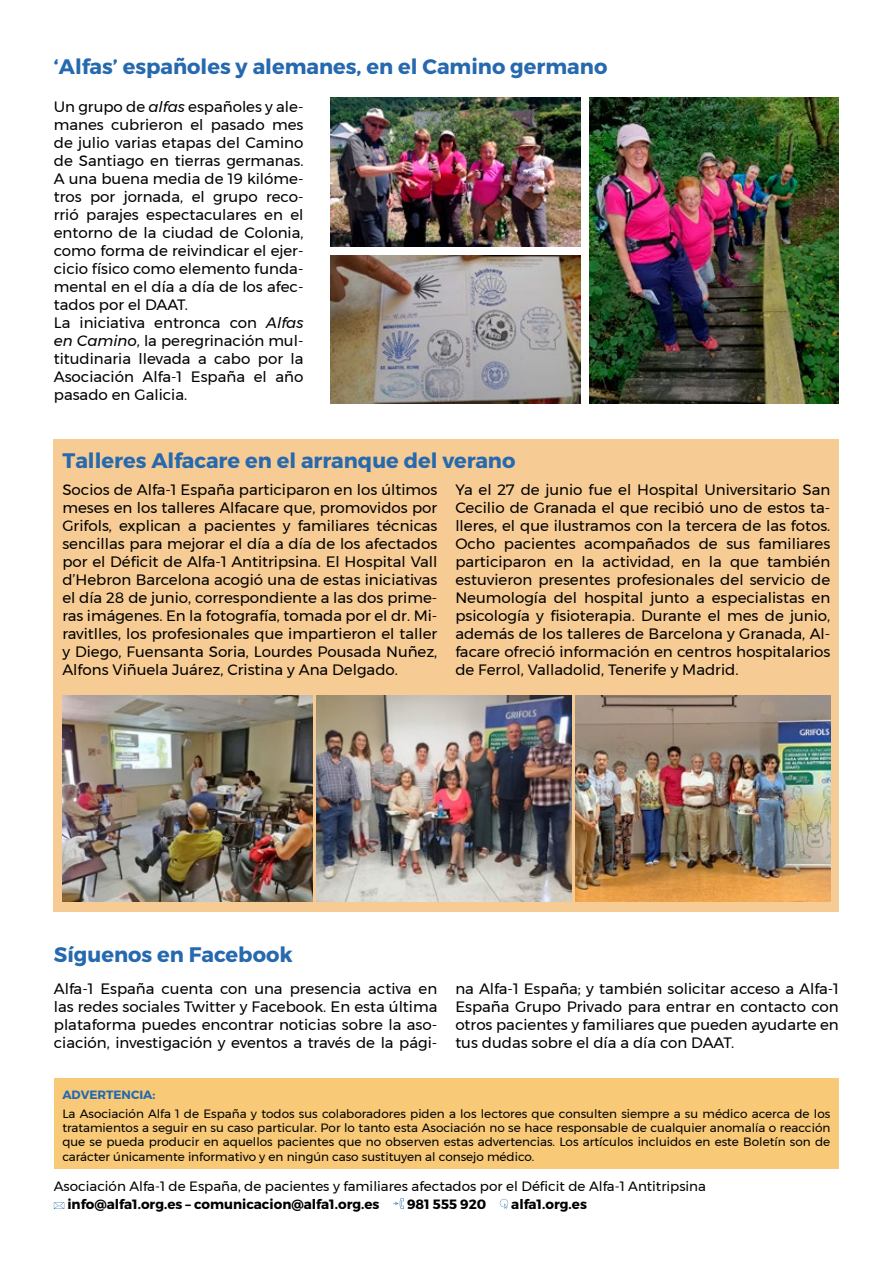
<style>
.page{position:relative;width:893px;height:1263px;background:#fff}
.page>*{position:absolute;margin:0;border:0;box-sizing:border-box;transform-origin:0 0}
.t1{font:700 21px "Montserrat";color:#2669ae}
.t2{font:15px/18px "Montserrat";color:#000;text-align:justify}
.t3{font:13.5px "Montserrat";color:#000}
.t4{font:700 13.5px "Montserrat";color:#000}
.t5{font:12px/14.4px "Montserrat";color:#000;text-align:justify}
.t6{font:700 12px "Montserrat";color:#2669ae}
.s1{font-style:italic}
</style>
<div class="page">
<div style="left:54px;top:439px;width:785px;height:472px;background:#f7cc94"></div>
<div style="left:54px;top:1079px;width:785px;height:90px;background:#f8ca78"></div>
<svg style="left:54px;top:1202px;width:10px;height:7px"></svg>
<svg style="left:393px;top:1198px;width:11px;height:11px"></svg>
<svg style="left:500px;top:1199px;width:8px;height:10px"></svg>
<img style="left:589px;top:98px;width:250px;height:305px">
<img style="left:330px;top:98px;width:250px;height:148px">
<img style="left:330px;top:255px;width:250px;height:148px">
<img style="left:62px;top:695px;width:250px;height:206px">
<img style="left:575px;top:696px;width:255px;height:205px">
<img style="left:316px;top:695px;width:255px;height:206px">
<h1 class="t1" style="left:54px;top:54px;width:555px">‘Alfas’ españoles y alemanes, en el Camino germano</h1>
<p class="t2" style="left:54px;top:98px;width:251px;text-align:left">Un grupo de <span class="s1">alfas</span> españoles y ale&shy;manes cubrieron el pasado mes de julio varias etapas del Camino de Santiago en tierras germanas.<br>A una buena media de 19 kilóme&shy;tros por jornada, el grupo reco&shy;rrió parajes espectaculares en el entorno de la ciudad de Colonia, como forma de reivindicar el ejer&shy;cicio físico como elemento funda&shy;mental en el día a día de los afec&shy;tados por el DAAT.<br>La iniciativa entronca con <span class="s1">Alfas en Camino</span>, la peregrinación mul&shy;titudinaria llevada a cabo por la<br>Asociación Alfa-1 España el año pasado en Galicia.</p>
<h1 class="t1" style="left:63px;top:447px;width:454px">Talleres Alfacare en el arranque del verano</h1>
<p class="t2" style="left:62px;top:480px;width:376px">Socios de Alfa-1 España participaron en los últimos meses en los talleres Alfacare que, promovidos por Grifols, explican a pacientes y familiares técnicas sencillas para mejorar el día a día de los afectados por el Déficit de Alfa-1 Antitripsina. El Hospital Vall d’Hebron Barcelona acogió una de estas iniciativas el día 28 de junio, correspondiente a las dos prime&shy;ras imágenes. En la fotografía, tomada por el dr. Mi&shy;ravitlles, los profesionales que impartieron el taller y Diego, Fuensanta Soria, Lourdes Pousada Nuñez, Alfons Viñuela Juárez, Cristina y Ana Delgado.</p>
<p class="t2" style="left:455px;top:480px;width:376px">Ya el 27 de junio fue el Hospital Universitario San Cecilio de Granada el que recibió uno de estos ta&shy;lleres, el que ilustramos con la tercera de las fotos.<br>Ocho pacientes acompañados de sus familiares participaron en la actividad, en la que también estuvieron presentes profesionales del servicio de Neumología del hospital junto a especialistas en psicología y fisioterapia. Durante el mes de junio, además de los talleres de Barcelona y Granada, Al&shy;facare ofreció información en centros hospitalarios de Ferrol, Valladolid, Tenerife y Madrid.</p>
<h1 class="t1" style="left:54px;top:941px;width:240px">Síguenos en Facebook</h1>
<p class="t2" style="left:54px;top:980px;width:385px">Alfa-1 España cuenta con una presencia activa en las redes sociales Twitter y Facebook. En esta última plataforma puedes encontrar noticias sobre la aso&shy;ciación, investigación y eventos a través de la pági-</p>
<p class="t2" style="left:455px;top:980px;width:385px">na Alfa-1 España; y también solicitar acceso a Alfa-1<br>España Grupo Privado para entrar en contacto con otros pacientes y familiares que pueden ayudarte en tus dudas sobre el día a día con DAAT.</p>
<p class="t6" style="left:62px;top:1087px;width:94px">ADVERTENCIA:</p>
<p class="t5" style="left:62px;top:1106px;width:769px">La Asociación Alfa 1 de España y todos sus colaboradores piden a los lectores que consulten siempre a su médico acerca de los tratamientos a seguir en su caso particular. Por lo tanto esta Asociación no se hace responsable de cualquier anomalía o reacción que se pueda producir en aquellos pacientes que no observen estas advertencias. Los artículos incluidos en este Boletín son de carácter únicamente informativo y en ningún caso sustituyen al consejo médico.</p>
<p class="t3" style="left:54px;top:1176px;width:654px">Asociación Alfa-1 de España, de pacientes y familiares afectados por el Déficit de Alfa-1 Antitripsina</p>
<p class="t4" style="left:67px;top:1196px;width:314px">info@alfa1.org.es – comunicacion@alfa1.org.es</p>
<p class="t4" style="left:407px;top:1196px;width:81px">981 555 920</p>
<p class="t4" style="left:511px;top:1196px;width:77px">alfa1.org.es</p>
</div>
